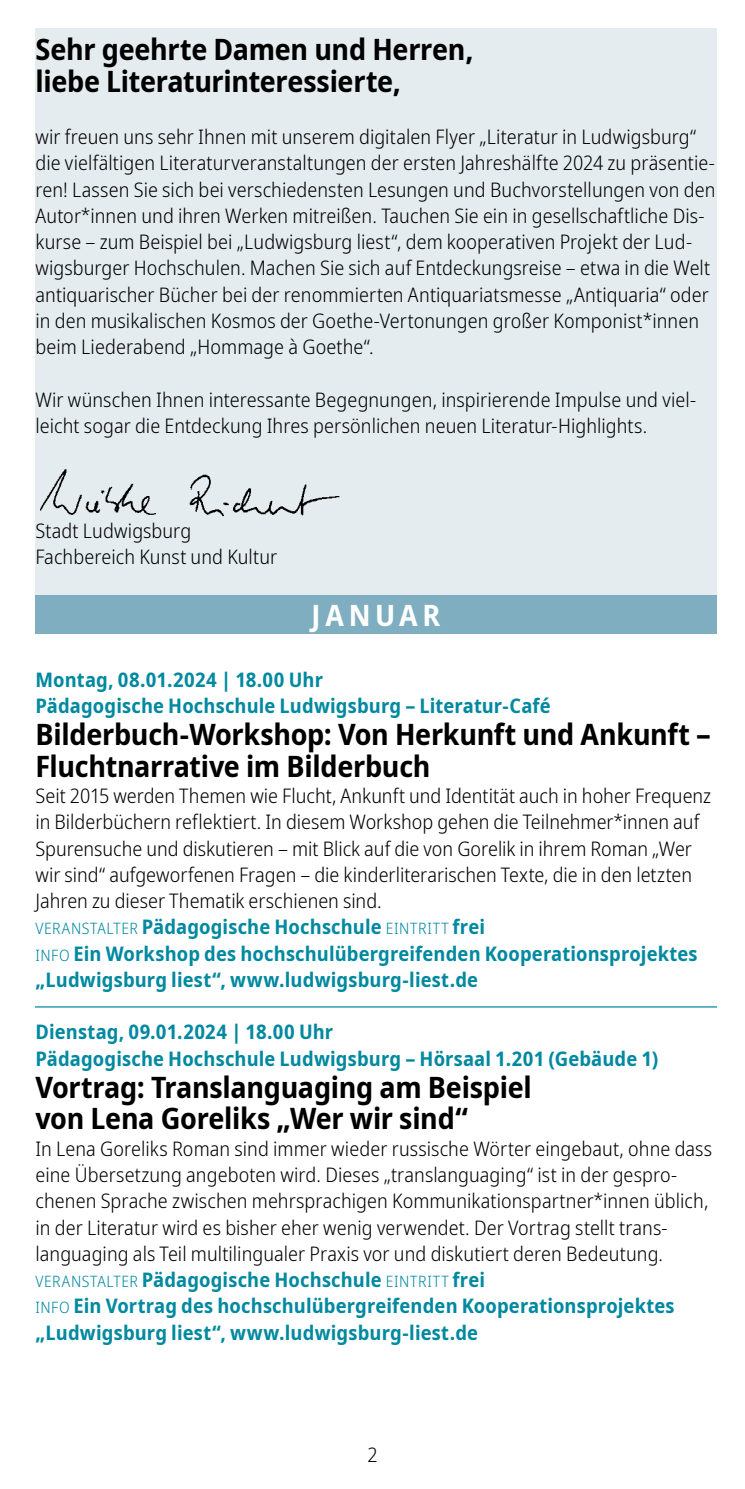
<style>
.page{position:relative;width:745px;height:1489px;background:#fff}
.page>*{position:absolute;margin:0;border:0;box-sizing:border-box;transform-origin:0 0}
.t1{font:700 semi-condensed 29.5px/31.8px "Noto Sans";letter-spacing:-.01em;color:#000}
.t2{font:700 semi-condensed 29.5px "Noto Sans";letter-spacing:.165em;color:#fff}
.t3{font:300 semi-condensed 20px/26.2px "Noto Sans";letter-spacing:.005em;color:#000}
.t4{font:700 semi-condensed 20px/26.2px "Noto Sans";letter-spacing:.01em;color:#0089a0}
.s1{font-size:15.5px;color:#0089a0}
.s2{font-weight:700;color:#0089a0}
</style>
<div class="page">
<div style="left:35px;top:28px;width:681px;height:567px;background:#e5ecef"></div>
<img style="left:40px;top:469px;width:300px;height:48px">
<div style="left:35px;top:595px;width:681px;height:39px;background:#7eaebf"></div>
<hr style="left:35px;top:1006px;width:681px;height:1px;background:#0089a0">
<h1 class="t1" style="left:35px;top:34px;width:439px">Sehr geehrte Damen und Herren, liebe Literaturinteressierte,</h1>
<p class="t3" style="left:35px;top:124px;width:681px">wir freuen uns sehr Ihnen mit unserem digitalen Flyer „Literatur in Ludwigsburg“ die vielfältigen Literaturveranstaltungen der ersten Jahreshälfte 2024 zu präsentie&shy;ren! Lassen Sie sich bei verschiedensten Lesungen und Buchvorstellungen von den Autor*innen und ihren Werken mitreißen. Tauchen Sie ein in gesellschaftliche Dis&shy;kurse – zum Beispiel bei „Ludwigsburg liest“, dem kooperativen Projekt der Lud&shy;wigsburger Hochschulen. Machen Sie sich auf Entdeckungsreise – etwa in die Welt antiquarischer Bücher bei der renommierten Antiquariatsmesse „Antiquaria“ oder in den musikalischen Kosmos der Goethe-Vertonungen großer Komponist*innen beim Liederabend „Hommage à Goethe“.</p>
<p class="t3" style="left:35px;top:387px;width:662px">Wir wünschen Ihnen interessante Begegnungen, inspirierende Impulse und viel&shy;leicht sogar die Entdeckung Ihres persönlichen neuen Literatur-Highlights.</p>
<p class="t3" style="left:35px;top:518px;width:243px">Stadt Ludwigsburg<br>Fachbereich Kunst und Kultur</p>
<h1 class="t2" style="left:311px;top:594px;width:130px">JANUAR</h1>
<p class="t4" style="left:35px;top:666px;width:516px">Montag, 08.01.2024 | 18.00 Uhr<br>Pädagogische Hochschule Ludwigsburg – Literatur-Café</p>
<h1 class="t1" style="left:35px;top:718px;width:676px">Bilderbuch-Workshop: Von Herkunft und Ankunft –<br>Fluchtnarrative im Bilderbuch</h1>
<p class="t3" style="left:35px;top:783px;width:676px">Seit 2015 werden Themen wie Flucht, Ankunft und Identität auch in hoher Frequenz in Bilderbüchern reflektiert. In diesem Workshop gehen die Teilnehmer*innen auf Spurensuche und diskutieren – mit Blick auf die von Gorelik in ihrem Roman „Wer wir sind“ aufgeworfenen Fragen – die kinderliterarischen Texte, die in den letzten Jahren zu dieser Thematik erschienen sind.<br><span class="s1">VERANSTALTER</span> <span class="s2">Pädagogische Hochschule</span> <span class="s1">EINTRITT</span> <span class="s2">frei<br></span><span class="s1">INFO</span> <span class="s2">Ein Workshop des hochschulübergreifenden Kooperationsprojektes „Ludwigsburg liest“, www.ludwigsburg-liest.de</span></p>
<p class="t4" style="left:35px;top:1019px;width:624px">Dienstag, 09.01.2024 | 18.00 Uhr<br>Pädagogische Hochschule Ludwigsburg – Hörsaal 1.201 (Gebäude 1)</p>
<h1 class="t1" style="left:35px;top:1071px;width:497px">Vortrag: Translanguaging am Beispiel von Lena Goreliks „Wer wir sind“</h1>
<p class="t3" style="left:35px;top:1135px;width:678px">In Lena Goreliks Roman sind immer wieder russische Wörter eingebaut, ohne dass eine Übersetzung angeboten wird. Dieses „translanguaging“ ist in der gespro&shy;chenen Sprache zwischen mehrsprachigen Kommunikationspartner*innen üblich, in der Literatur wird es bisher eher wenig verwendet. Der Vortrag stellt trans&shy;languaging als Teil multilingualer Praxis vor und diskutiert deren Bedeutung.<br><span class="s1">VERANSTALTER</span> <span class="s2">Pädagogische Hochschule</span> <span class="s1">EINTRITT</span> <span class="s2">frei<br></span><span class="s1">INFO</span> <span class="s2">Ein Vortrag des hochschulübergreifenden Kooperationsprojektes „Ludwigsburg liest“, www.ludwigsburg-liest.de</span></p>
<p class="t3" style="left:367px;top:1441px;width:12px">2</p>
</div>
